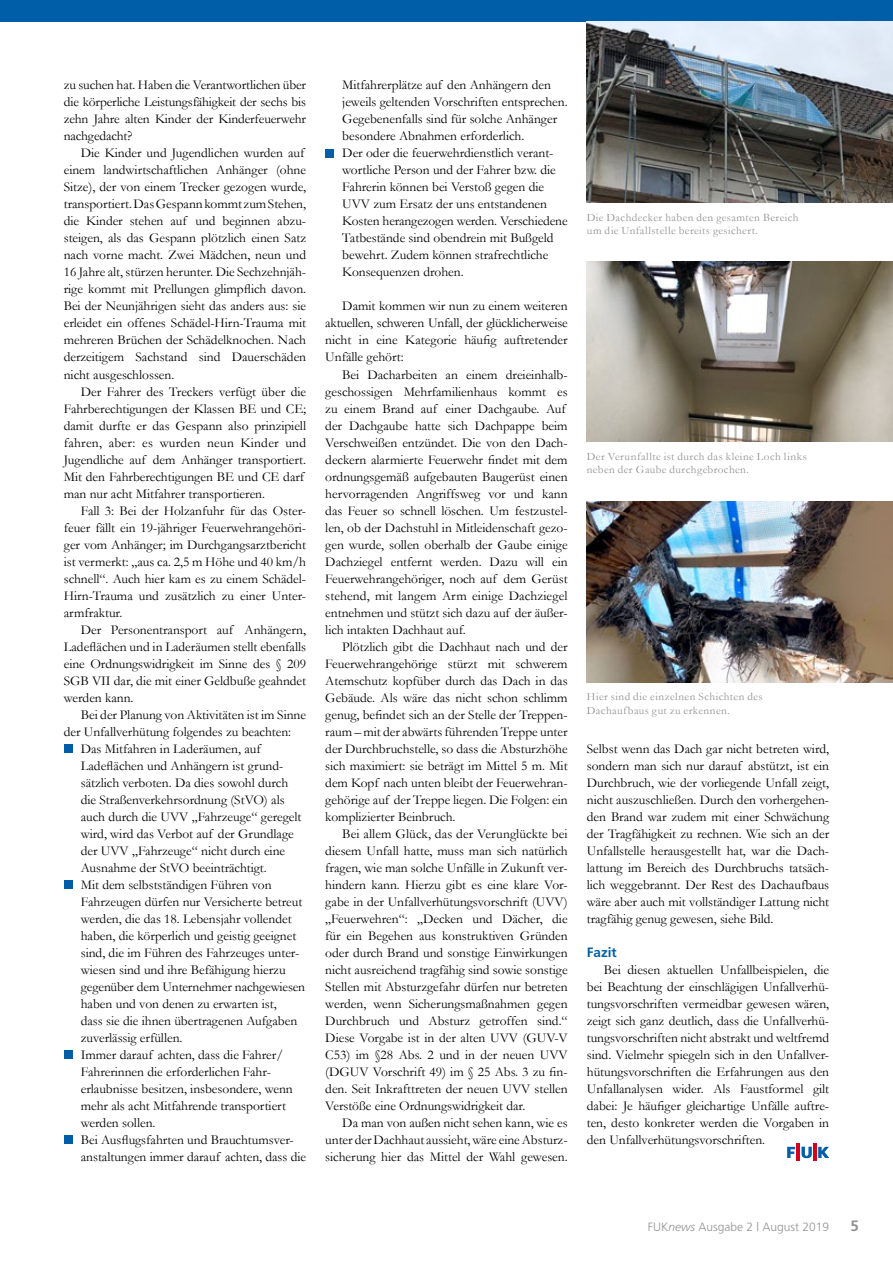
<style>
.page{position:relative;width:893px;height:1263px;background:#fff}
.page>*{position:absolute;margin:0;border:0;box-sizing:border-box;transform-origin:0 0}
.t1{font:700 15px "Frutiger";color:#929395}
.t2{font:13.5px/17px "Garamond";color:#000;text-align:justify}
.t3{font:700 13.5px "Frutiger";color:#005ea8}
.t4{font:300 12px "Frutiger";color:#929395}
.t5{font:11.25px/13.5px "Garamond";letter-spacing:.04em;color:#929395}
.s1{font-style:italic}
</style>
<div class="page">
<div style="left:0;top:0;width:893px;height:21px;background:#005ea8"></div>
<div style="left:64px;top:744px;width:8px;height:9px;background:#005ea8"></div>
<div style="left:64px;top:880px;width:8px;height:9px;background:#005ea8"></div>
<div style="left:64px;top:1050px;width:8px;height:9px;background:#005ea8"></div>
<div style="left:64px;top:1135px;width:8px;height:9px;background:#005ea8"></div>
<div style="left:325px;top:149px;width:9px;height:8px;background:#005ea8"></div>
<img style="left:587px;top:261px;width:306px;height:181px">
<img style="left:587px;top:501px;width:306px;height:181px">
<img style="left:587px;top:22px;width:306px;height:181px">
<svg style="left:787px;top:1147px;width:8px;height:11px"></svg>
<svg style="left:818px;top:1147px;width:11px;height:11px"></svg>
<hr style="left:813px;top:1144px;width:4px;height:17px;background:#d4021d">
<hr style="left:797px;top:1144px;width:3px;height:17px;background:#d4021d">
<svg style="left:801px;top:1147px;width:11px;height:11px"></svg>
<p class="t2" style="left:64px;top:76px;width:244px">zu suchen hat. Haben die Verantwortlichen über die körperliche Leistungsfähigkeit der sechs bis zehn Jahre alten Kinder der Kinderfeuerwehr nachgedacht?</p>
<p class="t2" style="left:64px;top:144px;width:244px;text-align:left;text-indent:17px">Die Kinder und Jugendlichen wurden auf einem landwirtschaftlichen Anhänger (ohne Sitze), der von einem Trecker gezogen wurde, transportiert. Das Gespann kommt zum Stehen, die Kinder stehen auf und beginnen abzu&shy;steigen, als das Gespann plötzlich einen Satz nach vorne macht. Zwei Mädchen, neun und 16 Jahre alt, stürzen herunter. Die Sechzehnjäh&shy;rige kommt mit Prellungen glimpflich davon.<br>Bei der Neunjährigen sieht das anders aus: sie erleidet ein offenes Schädel-Hirn-Trauma mit mehreren Brüchen der Schädelknochen. Nach derzeitigem Sachstand sind Dauerschäden nicht ausgeschlossen.</p>
<p class="t2" style="left:64px;top:383px;width:244px;text-align:left;text-indent:17px">Der Fahrer des Treckers verfügt über die Fahrberechtigungen der Klassen BE und CE; damit durfte er das Gespann also prinzipiell fahren, aber: es wurden neun Kinder und Jugendliche auf dem Anhänger transportiert.<br>Mit den Fahrberechtigungen BE und CE darf man nur acht Mitfahrer transportieren.</p>
<p class="t2" style="left:64px;top:502px;width:244px;text-indent:17px">Fall 3: Bei der Holzanfuhr für das Oster&shy;feuer fällt ein 19-jähriger Feuerwehrangehöri&shy;ger vom Anhänger; im Durchgangsarztbericht ist vermerkt: „aus ca. 2,5 m Höhe und 40 km/h schnell“. Auch hier kam es zu einem Schädel-Hirn-Trauma und zusätzlich zu einer Unter&shy;armfraktur.</p>
<p class="t2" style="left:64px;top:621px;width:244px;text-indent:17px">Der Personentransport auf Anhängern, Ladeflächen und in Laderäumen stellt ebenfalls eine Ordnungswidrigkeit im Sinne des § 209<br>SGB VII dar, die mit einer Geldbuße geahndet werden kann.</p>
<p class="t2" style="left:81px;top:706px;width:227px">Bei der Planung von Aktivitäten ist im Sinne</p>
<p class="t2" style="left:64px;top:723px;width:229px">der Unfallverhütung folgendes zu beachten:</p>
<p class="t2" style="left:81px;top:740px;width:181px">Das Mitfahren in Laderäumen, auf</p>
<p class="t2" style="left:81px;top:757px;width:204px">Ladeflächen und Anhängern ist grund-</p>
<p class="t2" style="left:81px;top:774px;width:209px">sätzlich verboten. Da dies sowohl durch</p>
<p class="t2" style="left:81px;top:791px;width:205px">die Straßenverkehrsordnung (StVO) als</p>
<p class="t2" style="left:81px;top:808px;width:222px">auch durch die UVV „Fahrzeuge“ geregelt</p>
<p class="t2" style="left:81px;top:825px;width:215px">wird, wird das Verbot auf der Grundlage</p>
<p class="t2" style="left:81px;top:842px;width:206px">der UVV „Fahrzeuge“ nicht durch eine</p>
<p class="t2" style="left:81px;top:859px;width:187px">Ausnahme der StVO beeinträchtigt.</p>
<p class="t2" style="left:81px;top:876px;width:192px">Mit dem selbstständigen Führen von</p>
<p class="t2" style="left:81px;top:893px;width:223px">Fahrzeugen dürfen nur Versicherte betreut</p>
<p class="t2" style="left:81px;top:910px;width:212px">werden, die das 18. Lebensjahr vollendet</p>
<p class="t2" style="left:81px;top:927px;width:217px">haben, die körperlich und geistig geeignet</p>
<p class="t2" style="left:81px;top:944px;width:219px">sind, die im Führen des Fahrzeuges unter-</p>
<p class="t2" style="left:81px;top:961px;width:206px">wiesen sind und ihre Befähigung hierzu</p>
<p class="t2" style="left:81px;top:978px;width:226px">gegenüber dem Unternehmer nachgewiesen</p>
<p class="t2" style="left:81px;top:995px;width:197px">haben und von denen zu erwarten ist,</p>
<p class="t2" style="left:81px;top:1012px;width:218px">dass sie die ihnen übertragenen Aufgaben</p>
<p class="t2" style="left:81px;top:1029px;width:103px">zuverlässig erfüllen.</p>
<p class="t2" style="left:81px;top:1046px;width:204px">Immer darauf achten, dass die Fahrer/</p>
<p class="t2" style="left:81px;top:1063px;width:191px">Fahrerinnen die erforderlichen Fahr-</p>
<p class="t2" style="left:81px;top:1080px;width:214px">erlaubnisse besitzen, insbesondere, wenn</p>
<p class="t2" style="left:81px;top:1097px;width:207px">mehr als acht Mitfahrende transportiert</p>
<p class="t2" style="left:81px;top:1114px;width:76px">werden sollen.</p>
<p class="t2" style="left:81px;top:1131px;width:214px">Bei Ausflugsfahrten und Brauchtumsver-</p>
<p class="t2" style="left:81px;top:1148px;width:227px">anstaltungen immer darauf achten, dass die</p>
<p class="t2" style="left:342px;top:76px;width:227px;text-align:left">Mitfahrerplätze auf den Anhängern den jeweils geltenden Vorschriften entsprechen.<br>Gegebenenfalls sind für solche Anhänger besondere Abnahmen erforderlich.<br>Der oder die feuerwehrdienstlich verant&shy;wortliche Person und der Fahrer bzw. die Fahrerin können bei Verstoß gegen die UVV zum Ersatz der uns entstandenen Kosten herangezogen werden. Verschiedene Tatbestände sind obendrein mit Bußgeld bewehrt. Zudem können strafrechtliche Konsequenzen drohen.</p>
<p class="t2" style="left:325px;top:298px;width:244px;text-indent:17px">Damit kommen wir nun zu einem weiteren aktuellen, schweren Unfall, der glücklicherweise nicht in eine Kategorie häufig auftretender Unfälle gehört:</p>
<p class="t2" style="left:325px;top:366px;width:244px;text-align:left;text-indent:17px">Bei Dacharbeiten an einem dreieinhalb&shy;geschossigen Mehrfamilienhaus kommt es zu einem Brand auf einer Dachgaube. Auf der Dachgaube hatte sich Dachpappe beim Verschweißen entzündet. Die von den Dach&shy;deckern alarmierte Feuerwehr findet mit dem ordnungsgemäß aufgebauten Baugerüst einen hervorragenden Angriffsweg vor und kann das Feuer so schnell löschen. Um festzustel&shy;len, ob der Dachstuhl in Mitleidenschaft gezo&shy;gen wurde, sollen oberhalb der Gaube einige Dachziegel entfernt werden. Dazu will ein Feuerwehrangehöriger, noch auf dem Gerüst stehend, mit langem Arm einige Dachziegel entnehmen und stützt sich dazu auf der äußer&shy;lich intakten Dachhaut auf.</p>
<p class="t2" style="left:325px;top:638px;width:244px;text-indent:17px">Plötzlich gibt die Dachhaut nach und der Feuerwehrangehörige stürzt mit schwerem Atemschutz kopfüber durch das Dach in das Gebäude. Als wäre das nicht schon schlimm genug, befindet sich an der Stelle der Treppen&shy;raum – mit der abwärts führenden Treppe unter der Durchbruchstelle, so dass die Absturzhöhe sich maximiert: sie beträgt im Mittel 5 m. Mit dem Kopf nach unten bleibt der Feuerwehran&shy;gehörige auf der Treppe liegen. Die Folgen: ein komplizierter Beinbruch.</p>
<p class="t2" style="left:325px;top:825px;width:244px;text-indent:17px">Bei allem Glück, das der Verunglückte bei diesem Unfall hatte, muss man sich natürlich fragen, wie man solche Unfälle in Zukunft ver&shy;hindern kann. Hierzu gibt es eine klare Vor&shy;gabe in der Unfallverhütungsvorschrift (UVV) „Feuerwehren“: „Decken und Dächer, die für ein Begehen aus konstruktiven Gründen oder durch Brand und sonstige Einwirkungen nicht ausreichend tragfähig sind sowie sonstige Stellen mit Absturzgefahr dürfen nur betreten werden, wenn Sicherungsmaßnahmen gegen Durchbruch und Absturz getroffen sind.“ Diese Vorgabe ist in der alten UVV (GUV-V C53) im §28 Abs. 2 und in der neuen UVV (DGUV Vorschrift 49) im § 25 Abs. 3 zu fin&shy;den. Seit Inkrafttreten der neuen UVV stellen Verstöße eine Ordnungswidrigkeit dar.</p>
<p class="t2" style="left:325px;top:1114px;width:244px;text-indent:17px">Da man von außen nicht sehen kann, wie es unter der Dachhaut aussieht, wäre eine Absturz&shy;sicherung hier das Mittel der Wahl gewesen.</p>
<p class="t5" style="left:587px;top:210px;width:213px">Die Dachdecker haben den gesamten Bereich um die Unfallstelle bereits gesichert.</p>
<p class="t5" style="left:587px;top:449px;width:221px">Der Verunfallte ist durch das kleine Loch links neben der Gaube durchgebrochen.</p>
<p class="t5" style="left:587px;top:690px;width:177px">Hier sind die einzelnen Schichten des<br>Dachaufbaus gut zu erkennen.</p>
<p class="t2" style="left:587px;top:740px;width:244px">Selbst wenn das Dach gar nicht betreten wird, sondern man sich nur darauf abstützt, ist ein Durchbruch, wie der vorliegende Unfall zeigt, nicht auszuschließen. Durch den vorhergehen&shy;den Brand war zudem mit einer Schwächung der Tragfähigkeit zu rechnen. Wie sich an der Unfallstelle herausgestellt hat, war die Dach&shy;lattung im Bereich des Durchbruchs tatsäch&shy;lich weggebrannt. Der Rest des Dachaufbaus wäre aber auch mit vollständiger Lattung nicht tragfähig genug gewesen, siehe Bild.</p>
<p class="t3" style="left:587px;top:944px;width:31px">Fazit</p>
<p class="t2" style="left:587px;top:961px;width:244px;text-indent:17px">Bei diesen aktuellen Unfallbeispielen, die bei Beachtung der einschlägigen Unfallverhü&shy;tungsvorschriften vermeidbar gewesen wären, zeigt sich ganz deutlich, dass die Unfallverhü&shy;tungsvorschriften nicht abstrakt und weltfremd sind. Vielmehr spiegeln sich in den Unfallver&shy;hütungsvorschriften die Erfahrungen aus den Unfallanalysen wider. Als Faustformel gilt dabei: Je häufiger gleichartige Unfälle auftre&shy;ten, desto konkreter werden die Vorgaben in den Unfallverhütungsvorschriften.</p>
<p class="t4" style="left:648px;top:1220px;width:183px">FUK<span class="s1">news</span> Ausgabe 2 | August 2019</p>
<p class="t1" style="left:850px;top:1217px;width:10px">5</p>
</div>
